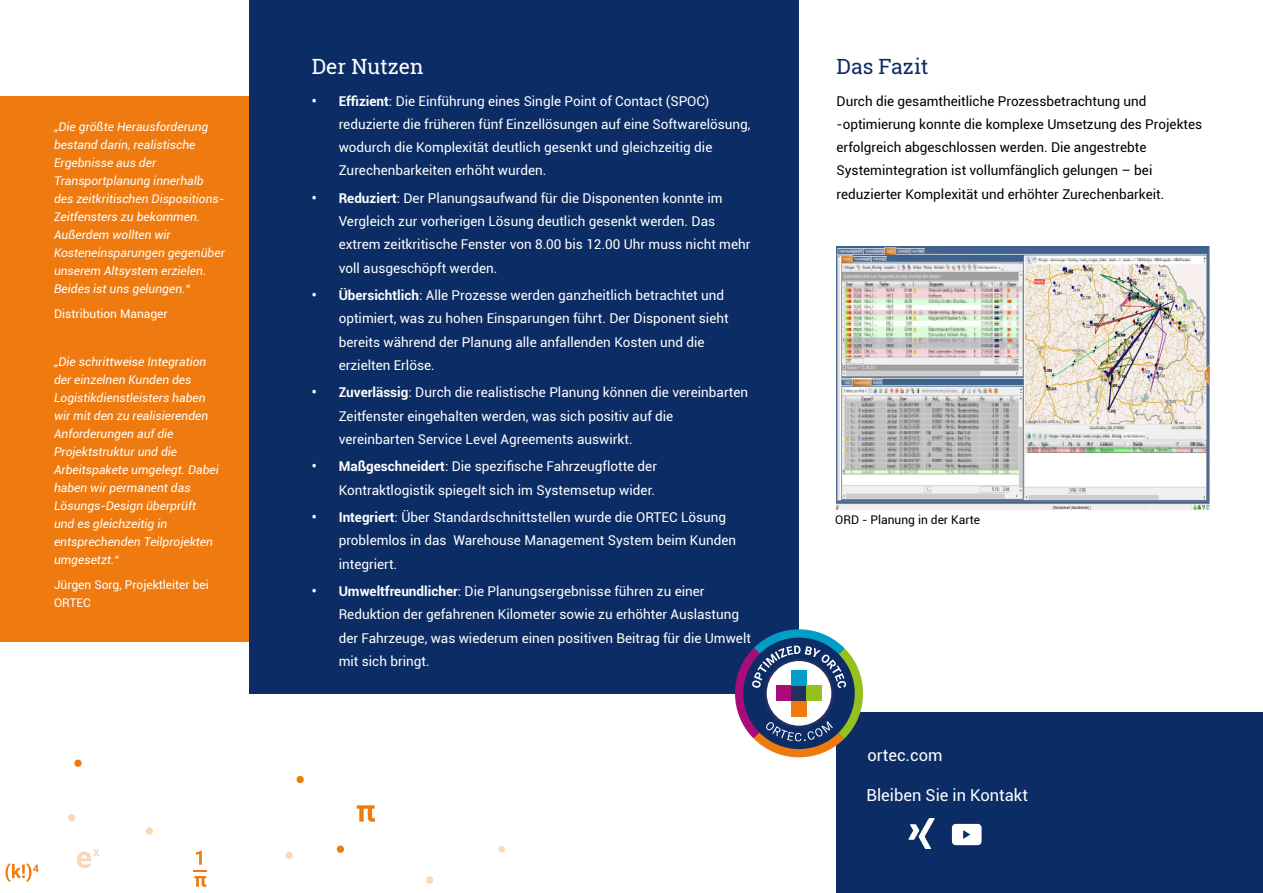
<style>
.page{position:relative;width:1263px;height:893px;background:#fff}
.page>*{position:absolute;margin:0;border:0;box-sizing:border-box;transform-origin:0 0}
.t1{font:21px "Roboto Slab";color:#fff}
.t2{font:21px "Roboto Slab";color:#0c2c65}
.t3{font:16.5px "Roboto";color:#fff}
.t4{font:13.5px/23.2px "Roboto";color:#fff}
.t5{font:13.5px/23.2px "Roboto";color:#000}
.t6{font:italic 12px/18px "Roboto";color:#fff}
.t7{font:12px/18px "Roboto";color:#fff}
.t8{font:12px "Roboto";color:#000}
.s1{font-weight:700}
</style>
<div class="page">
<svg style="left:77px;top:849px;width:22px;height:19px"></svg>
<svg style="left:6px;top:863px;width:33px;height:19px"></svg>
<svg style="left:68px;top:814px;width:7px;height:7px"></svg>
<svg style="left:296px;top:776px;width:8px;height:7px"></svg>
<svg style="left:337px;top:845px;width:7px;height:8px"></svg>
<div style="left:74px;top:759px;width:8px;height:8px;background:#ef7b10;border-radius:50%"></div>
<div style="left:426px;top:876px;width:7px;height:8px;background:#fad7b7;border-radius:50%"></div>
<div style="left:146px;top:827px;width:7px;height:8px;background:#fad7b7;border-radius:50%"></div>
<div style="left:285px;top:852px;width:8px;height:7px;background:#fad7b7;border-radius:50%"></div>
<svg style="left:193px;top:850px;width:14px;height:37px"></svg>
<svg style="left:357px;top:805px;width:18px;height:17px"></svg>
<svg style="left:498px;top:846px;width:7px;height:7px"></svg>
<div style="left:0;top:97px;width:250px;height:545px;background:#ef7b10"></div>
<div style="left:250px;top:0;width:549px;height:693px;background:#0c2c65"></div>
<div style="left:836px;top:712px;width:427px;height:181px;background:#0c2c65"></div>
<img style="left:908px;top:819px;width:27px;height:30px">
<div style="left:952px;top:824px;width:29px;height:21px;background:#fff;border-radius:4px"></div>
<svg style="left:963px;top:830px;width:7px;height:9px"></svg>
<svg style="left:729px;top:629px;width:135px;height:129px"></svg>
<div style="left:776px;top:686px;width:15px;height:15px;background:#aa0c77"></div>
<div style="left:791px;top:686px;width:16px;height:15px;background:#232f61"></div>
<div style="left:791px;top:701px;width:16px;height:15px;background:#ef7b10"></div>
<div style="left:791px;top:670px;width:16px;height:16px;background:#009dc5"></div>
<div style="left:807px;top:686px;width:15px;height:15px;background:#95c11f"></div>
<img style="left:836px;top:246px;width:374px;height:263px">
<p class="t6" style="left:54px;top:118px;width:172px">„Die größte Herausforderung bestand darin, realistische<br>Ergebnisse aus der<br>Transportplanung innerhalb des zeitkritischen Dispositions-<br>Zeitfensters zu bekommen.<br>Außerdem wollten wir<br>Kosteneinsparungen gegenüber unserem Altsystem erzielen.<br>Beides ist uns gelungen.“</p>
<p class="t7" style="left:54px;top:304px;width:115px">Distribution Manager</p>
<p class="t6" style="left:54px;top:353px;width:166px">„Die schrittweise Integration der einzelnen Kunden des<br>Logistikdienstleisters haben wir mit den zu realisierenden<br>Anforderungen auf die<br>Projektstruktur und die<br>Arbeitspakete umgelegt. Dabei haben wir permanent das<br>Lösungs-Design überprüft und es gleichzeitig in entsprechenden Teilprojekten umgesetzt.“</p>
<p class="t7" style="left:54px;top:575px;width:156px">Jürgen Sorg, Projektleiter bei<br>ORTEC</p>
<h1 class="t1" style="left:312px;top:51px;width:113px">Der Nutzen</h1>
<p class="t4" style="left:339px;top:89px;width:413px;text-indent:-27px"><span class="s1">• Effizient</span>: Die Einführung eines Single Point of Contact (SPOC) reduzierte die früheren fünf Einzellösungen auf eine Softwarelösung, wodurch die Komplexität deutlich gesenkt und gleichzeitig die Zurechenbarkeiten erhöht wurden.</p>
<p class="t4" style="left:339px;top:186px;width:413px;text-indent:-27px"><span class="s1">• Reduziert</span>: Der Planungsaufwand für die Disponenten konnte im Vergleich zur vorherigen Lösung deutlich gesenkt werden. Das extrem zeitkritische Fenster von 8.00 bis 12.00 Uhr muss nicht mehr voll ausgeschöpft werden.</p>
<p class="t4" style="left:339px;top:283px;width:391px;text-indent:-27px"><span class="s1">• Übersichtlich</span>: Alle Prozesse werden ganzheitlich betrachtet und optimiert, was zu hohen Einsparungen führt. Der Disponent sieht bereits während der Planung alle anfallenden Kosten und die erzielten Erlöse.</p>
<p class="t4" style="left:339px;top:380px;width:411px;text-indent:-27px"><span class="s1">• Zuverlässig</span>: Durch die realistische Planung können die vereinbarten<br>Zeitfenster eingehalten werden, was sich positiv auf die vereinbarten Service Level Agreements auswirkt.</p>
<p class="t4" style="left:312px;top:454px;width:347px;text-align:right"><span class="s1">• Maßgeschneidert</span>: Die spezifische Fahrzeugflotte der<br>Kontraktlogistik spiegelt sich im Systemsetup wider.</p>
<p class="t4" style="left:339px;top:505px;width:399px;text-indent:-27px"><span class="s1">• Integriert</span>: Über Standardschnittstellen wurde die ORTEC Lösung problemlos in das Warehouse Management System beim Kunden integriert.</p>
<p class="t4" style="left:339px;top:579px;width:414px;text-indent:-27px"><span class="s1">• Umweltfreundlicher</span>: Die Planungsergebnisse führen zu einer Reduktion der gefahrenen Kilometer sowie zu erhöhter Auslastung der Fahrzeuge, was wiederum einen positiven Beitrag für die Umwelt mit sich bringt.</p>
<h1 class="t2" style="left:836px;top:51px;width:94px">Das Fazit</h1>
<p class="t5" style="left:836px;top:89px;width:367px">Durch die gesamtheitliche Prozessbetrachtung und -optimierung konnte die komplexe Umsetzung des Projektes erfolgreich abgeschlossen werden. Die angestrebte Systemintegration ist vollumfänglich gelungen – bei reduzierter Komplexität und erhöhter Zurechenbarkeit.</p>
<p class="t8" style="left:835px;top:511px;width:146px">ORD - Planung in der Karte</p>
<p class="t3" style="left:867px;top:743px;width:76px">ortec.com</p>
<p class="t3" style="left:867px;top:784px;width:163px">Bleiben Sie in Kontakt</p>
</div>
